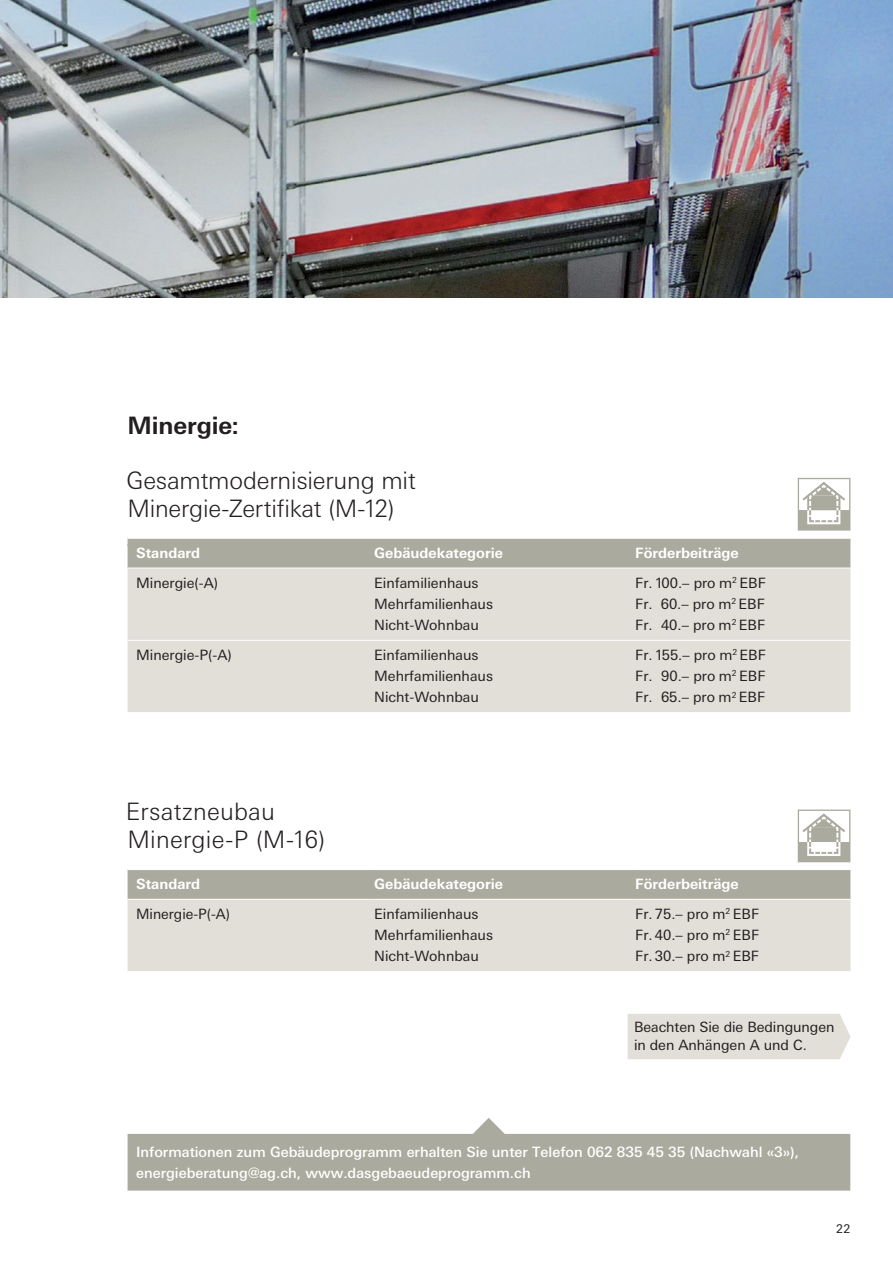
<style>
.page{position:relative;width:893px;height:1263px;background:#fff}
.page>*{position:absolute;margin:0;border:0;box-sizing:border-box;transform-origin:0 0}
.t1{font:300 24px/28.2px "Linotype Univers Basic";letter-spacing:-.01em;color:#231f20}
.t2{font:300 24px/28.2px "Linotype Univers Basic";letter-spacing:.01em;color:#231f20}
.t3{font:700 24px "Linotype Univers Basic";letter-spacing:-.005em;color:#231f20}
.t4{font:14.25px/21.3px "Linotype Univers Basic";color:#231f20}
.t5{font:500 14.25px/21.3px "Linotype Univers Basic";color:#fff}
.t6{font:700 14.25px "Linotype Univers Basic";color:#fff}
.t7{font:12px "Linotype Univers Basic";color:#231f20}
</style>
<div class="page">
<div style="left:128px;top:539px;width:722px;height:29px;background:#aaaa9e"></div>
<div style="left:128px;top:569px;width:722px;height:143px;background:#e2dfd9"></div>
<hr style="left:128px;top:640px;width:246px;height:1px;background:#fff">
<hr style="left:374px;top:640px;width:261px;height:1px;background:#fff">
<hr style="left:635px;top:640px;width:215px;height:1px;background:#fff">
<div style="left:128px;top:870px;width:722px;height:29px;background:#aaaa9e"></div>
<div style="left:128px;top:900px;width:722px;height:71px;background:#e2dfd9"></div>
<svg style="left:798px;top:478px;width:52px;height:53px"></svg>
<svg style="left:798px;top:809px;width:52px;height:53px"></svg>
<div style="left:628px;top:1014px;width:222px;height:45px;background:#e2dfd9"></div>
<img style="left:0;top:0;width:893px;height:298px">
<svg style="left:128px;top:1118px;width:722px;height:72px;fill:#aaaa9e"></svg>
<h1 class="t3" style="left:128px;top:411px;width:113px">Minergie:</h1>
<h1 class="t1" style="left:126px;top:466px;width:291px">Gesamtmodernisierung mit<br>Minergie-Zertifikat (M-12)</h1>
<p class="t6" style="left:136px;top:544px;width:66px">Standard</p>
<p class="t6" style="left:374px;top:544px;width:130px">Gebäudekategorie</p>
<p class="t6" style="left:635px;top:544px;width:105px">Förderbeiträge</p>
<p class="t4" style="left:136px;top:572px;width:84px">Minergie(-A)</p>
<p class="t4" style="left:374px;top:572px;width:120px">Einfamilienhaus<br>Mehrfamilienhaus<br>Nicht-Wohnbau</p>
<p class="t4" style="left:635px;top:572px;width:132px;text-align:justify">Fr. 100.– pro m<sup>2</sup> EBF Fr. 60.– pro m<sup>2</sup> EBF Fr. 40.– pro m<sup>2</sup> EBF</p>
<p class="t4" style="left:136px;top:644px;width:97px">Minergie-P(-A)</p>
<p class="t4" style="left:374px;top:644px;width:120px">Einfamilienhaus<br>Mehrfamilienhaus<br>Nicht-Wohnbau</p>
<p class="t4" style="left:635px;top:644px;width:132px;text-align:justify">Fr. 155.– pro m<sup>2</sup> EBF Fr. 90.– pro m<sup>2</sup> EBF Fr. 65.– pro m<sup>2</sup> EBF</p>
<h1 class="t2" style="left:126px;top:797px;width:201px">Ersatzneubau<br>Minergie-P (M-16)</h1>
<p class="t6" style="left:136px;top:875px;width:66px">Standard</p>
<p class="t6" style="left:374px;top:875px;width:130px">Gebäudekategorie</p>
<p class="t6" style="left:635px;top:875px;width:105px">Förderbeiträge</p>
<p class="t4" style="left:136px;top:903px;width:95px">Minergie-P(-A)</p>
<p class="t4" style="left:374px;top:903px;width:120px">Einfamilienhaus<br>Mehrfamilienhaus<br>Nicht-Wohnbau</p>
<p class="t4" style="left:635px;top:903px;width:125px;text-align:justify">Fr. 75.– pro m<sup>2</sup> EBF Fr. 40.– pro m<sup>2</sup> EBF Fr. 30.– pro m<sup>2</sup> EBF</p>
<p class="t4" style="left:634px;top:1018px;width:202px;line-height:18px">Beachten Sie die Bedingungen in den Anhängen A und C.</p>
<p class="t5" style="left:136px;top:1141px;width:664px">Informationen zum Gebäudeprogramm erhalten Sie unter Telefon 062 835 45 35 (Nachwahl «3»), energieberatung@ag.ch, www.dasgebaeudeprogramm.ch</p>
<p class="t7" style="left:836px;top:1222px;width:16px">22</p>
</div>
